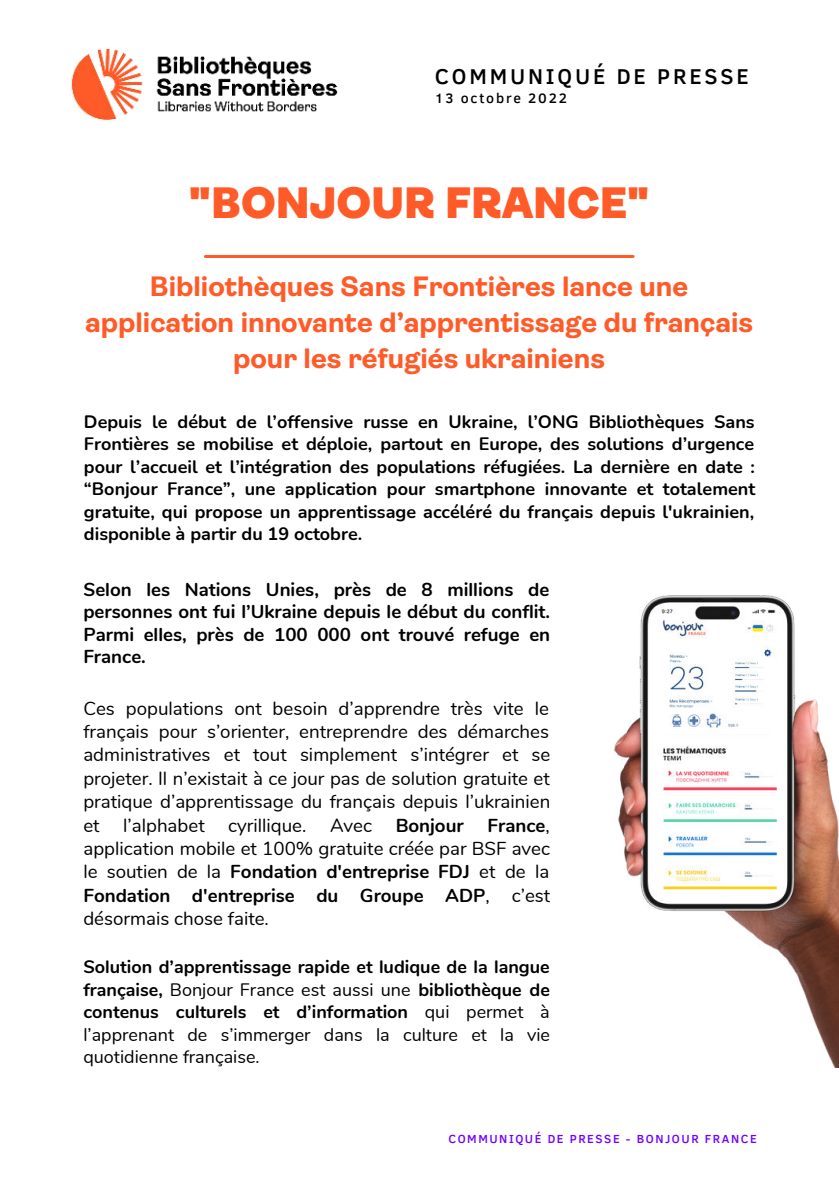
<style>
.page{position:relative;width:839px;height:1191px;background:#fff}
.page>*{position:absolute;margin:0;border:0;box-sizing:border-box;transform-origin:0 0}
.t1{font:900 44.2px "Ambit";color:#ff5b29}
.t2{font:700 28.2px/36px "Ambit";color:#ff5b29;text-align:center}
.t3{font:500 22px "Clear Sans";letter-spacing:.13em;color:#000}
.t4{font:18.8px/23.4px "Nunito";color:#000;text-align:justify}
.t5{font:700 18.8px/22.4px "Nunito";color:#000;text-align:justify}
.t6{font:700 18px/22.4px "Nunito";color:#000;text-align:justify}
.t7{font:500 14px "Clear Sans";letter-spacing:.13em;color:#000}
.t8{font:500 12px "Clear Sans";letter-spacing:.13em;color:#6f00ff}
.s1{font-weight:700}
.s2{font-weight:400}
</style>
<div class="page">
<img style="left:71px;top:48px;width:267px;height:73px">
<hr style="left:205px;top:255px;width:428px;height:3px;background:#ff5b29">
<img style="left:614px;top:595px;width:224px;height:473px">
<p class="t3" style="left:435px;top:61px;width:315px">COMMUNIQUÉ DE PRESSE</p>
<p class="t7" style="left:435px;top:88px;width:133px">13 octobre 2022</p>
<h1 class="t1" style="left:189px;top:178px;width:462px">"BONJOUR FRANCE"</h1>
<h2 class="t2" style="left:85px;top:269px;width:669px">Bibliothèques Sans Frontières lance une application innovante d’apprentissage du français pour les réfugiés ukrainiens</h2>
<p class="t6" style="left:84px;top:410px;width:673px">Depuis le début de l’offensive russe en Ukraine, l’ONG Bibliothèques Sans Frontières se mobilise et déploie, partout en Europe, des solutions d’urgence pour l’accueil et l’intégration des populations réfugiées. La dernière en date : “Bonjour France”, une application pour smartphone innovante et totalement gratuite, qui propose un apprentissage accéléré du français depuis l'ukrainien, disponible à partir du 19 octobre.</p>
<p class="t5" style="left:83px;top:577px;width:468px">Selon les Nations Unies, près de 8 millions de personnes ont fui l’Ukraine depuis le début du conflit.<br>Parmi elles, près de 100 000 ont trouvé refuge en France.</p>
<p class="t4" style="left:83px;top:695px;width:468px">Ces populations ont besoin d’apprendre très vite le français pour s’orienter, entreprendre des démarches administratives et tout simplement s’intégrer et se projeter. Il n’existait à ce jour pas de solution gratuite et pratique d’apprentissage du français depuis l’ukrainien et</p>
<p class="t4" style="left:123px;top:812px;width:83px">l’alphabet</p>
<p class="t4" style="left:228px;top:812px;width:80px">cyrillique.</p>
<p class="t4" style="left:330px;top:812px;width:44px">Avec</p>
<p class="t5" style="left:395px;top:813px;width:70px">Bonjour</p>
<p class="t4" style="left:83px;top:812px;width:468px;text-indent:404px"><span class="s1">France</span>, application mobile et 100% gratuite créée par BSF avec le soutien de la <span class="s1">Fondation d'entreprise FDJ</span> et de la <span class="s1">Fondation d'entreprise du Groupe ADP</span>, c’est désormais chose faite.</p>
<p class="t6" style="left:83px;top:955px;width:468px">Solution d’apprentissage rapide et ludique de la langue française, <span class="s2">Bonjour France est aussi une</span> bibliothèque de contenus culturels et d’information <span class="s2">qui permet à l’apprenant de s’immerger dans la culture et la vie quotidienne française.</span></p>
<p class="t8" style="left:448px;top:1131px;width:310px">COMMUNIQUÉ DE PRESSE - BONJOUR FRANCE</p>
</div>
